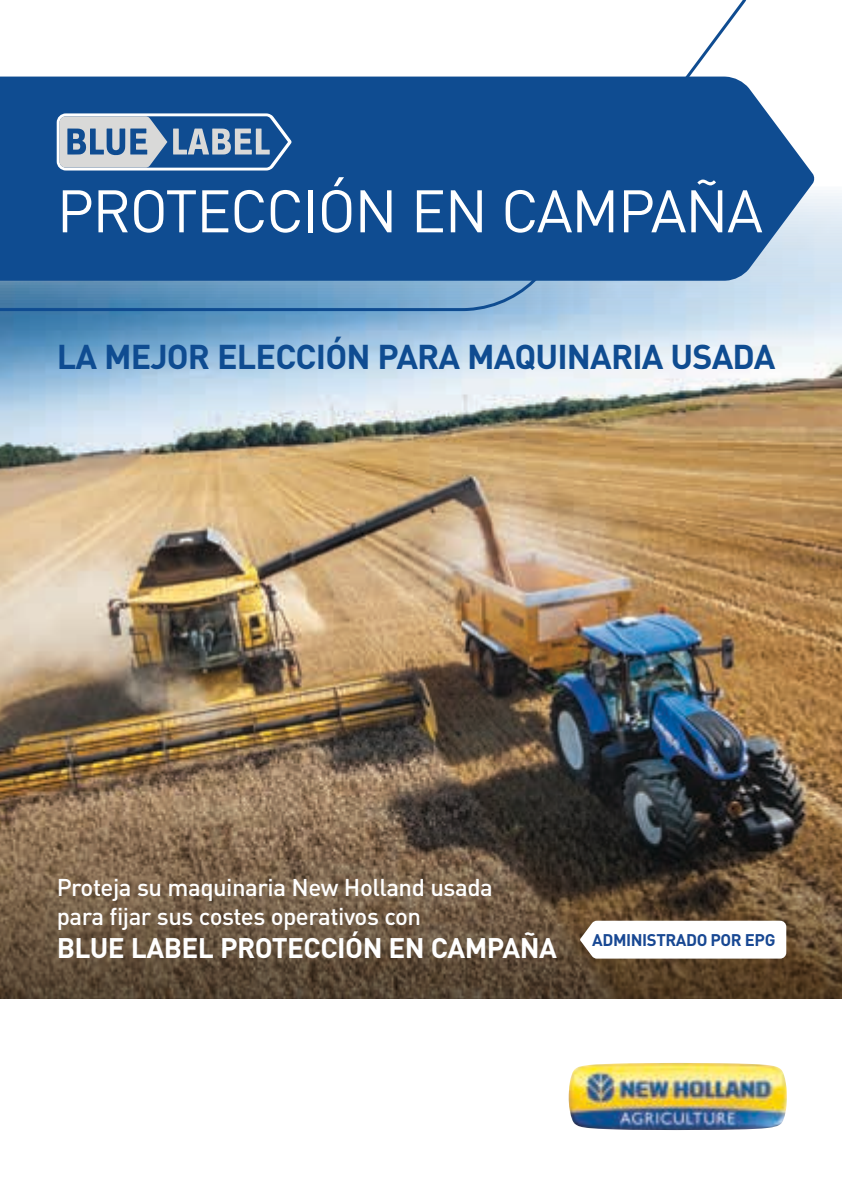
<style>
.page{position:relative;width:842px;height:1191px;background:#fff}
.page>*{position:absolute;margin:0;border:0;box-sizing:border-box;transform-origin:0 0}
.t1{font:59px "DIN";letter-spacing:-.025em;color:#fff}
.t2{font:700 34px "DIN";letter-spacing:-.025em;color:#0f4c91}
.t3{font:700 28px "DIN";letter-spacing:-.02em;color:#fff}
.t4{font:500 24px/28.8px "DIN";letter-spacing:-.02em;color:#fff}
.t5{font:700 16.6px "DIN";letter-spacing:-.025em;color:#184893}
</style>
<div class="page">
<img style="left:0;top:193px;width:842px;height:591px">
<svg style="left:0;top:0;width:754px;height:312px"></svg>
<svg style="left:0;top:784px;width:842px;height:214px;background:#65523e"></svg>
<div style="left:0;top:77px;width:815px;height:204px;background:#0f4c91"></div>
<img style="left:569px;top:1063px;width:218px;height:67px">
<svg style="left:57px;top:113px;width:235px;height:57px;background:#7695b8"></svg>
<svg style="left:580px;top:920px;width:206px;height:38px"></svg>
<h1 class="t1" style="left:57px;top:174px;width:708px">PROTECCIÓN EN CAMPAÑA</h1>
<h2 class="t2" style="left:57px;top:334px;width:720px">LA MEJOR ELECCIÓN PARA MAQUINARIA USADA</h2>
<p class="t4" style="left:57px;top:872px;width:438px">Proteja su maquinaria New Holland usada para fijar sus costes operativos con</p>
<p class="t3" style="left:57px;top:930px;width:502px">BLUE LABEL PROTECCIÓN EN CAMPAÑA</p>
<p class="t5" style="left:592px;top:929px;width:185px">ADMINISTRADO POR EPG</p>
</div>
